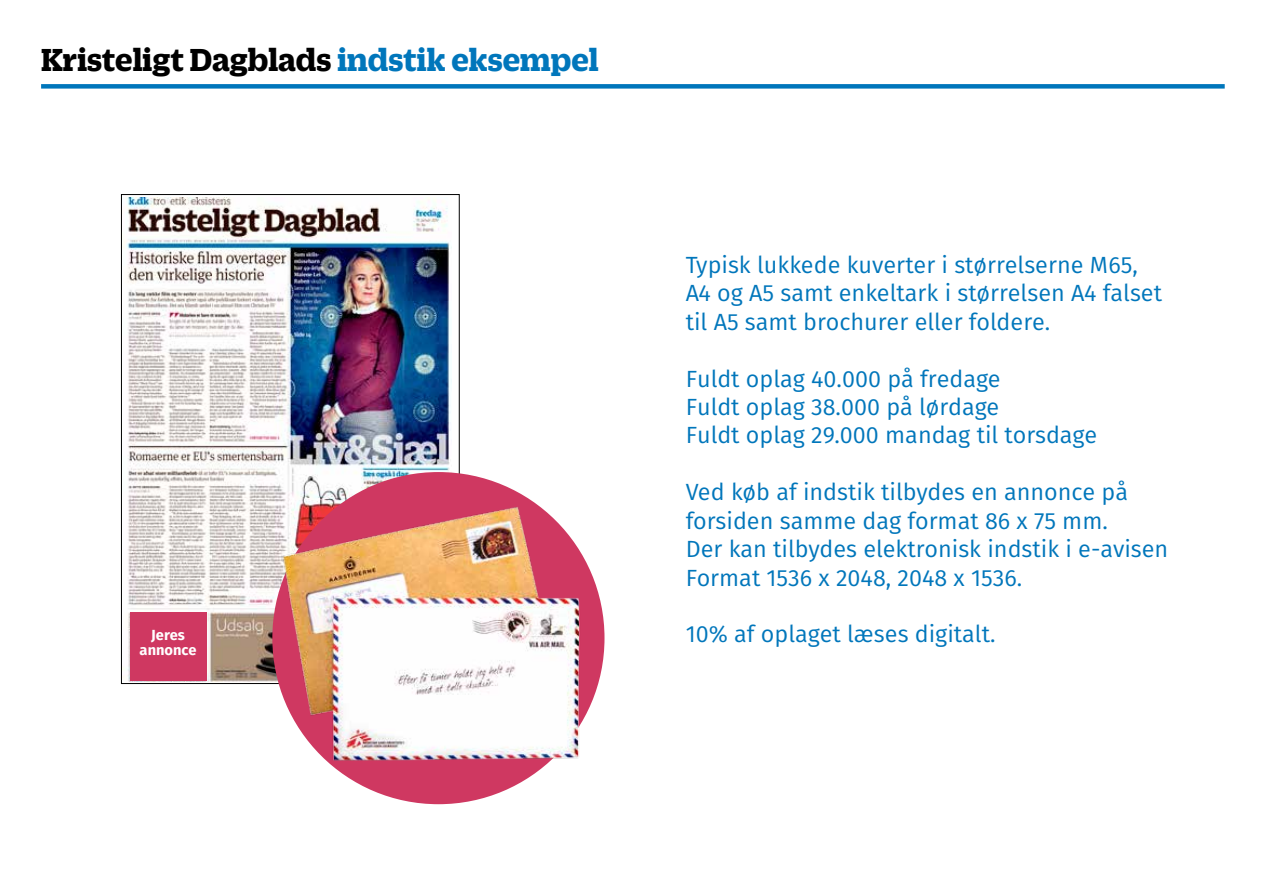
<style>
.page{position:relative;width:1263px;height:893px;background:#fff}
.page>*{position:absolute;margin:0;border:0;box-sizing:border-box;transform-origin:0 0}
.t1{font:700 34.5px "Duplicate Slab KD";color:#000}
.t2{font:23.4px/28.5px "Fira Sans";color:#0076bb}
.t3{font:700 14.7px/14.7px "Fira Sans";color:#fff;text-align:center}
.s1{color:#0076bb}
</style>
<div class="page">
<div style="left:41px;top:84px;width:1184px;height:5px;background:#0076bb"></div>
<img style="left:123px;top:198px;width:329px;height:484px">
<div style="left:130px;top:612px;width:76px;height:69px;background:#cf3861"></div>
<div style="left:274px;top:473px;width:329px;height:330px;background:#cf3861;border-radius:50%"></div>
<img style="left:239px;top:505px;width:366px;height:271px">
<h1 class="t1" style="left:41px;top:36px;width:559px">Kristeligt Dagblads <span class="s1">indstik eksempel</span></h1>
<p class="t3" style="left:140px;top:627px;width:58px">Jeres annonce</p>
<p class="t2" style="left:686px;top:250px;width:478px">Typisk lukkede kuverter i størrelserne M65,<br>A4 og A5 samt enkeltark i størrelsen A4 falset til A5 samt brochurer eller foldere.</p>
<p class="t2" style="left:686px;top:364px;width:413px">Fuldt oplag 40.000 på fredage<br>Fuldt oplag 38.000 på lørdage<br>Fuldt oplag 29.000 mandag til torsdage</p>
<p class="t2" style="left:686px;top:477px;width:484px">Ved køb af indstik tilbydes en annonce på forsiden samme dag format 86 x 75 mm.<br>Der kan tilbydes elektronisk indstik i e-avisen Format 1536 x 2048, 2048 x 1536.</p>
<p class="t2" style="left:686px;top:619px;width:311px">10% af oplaget læses digitalt.</p>
</div>
